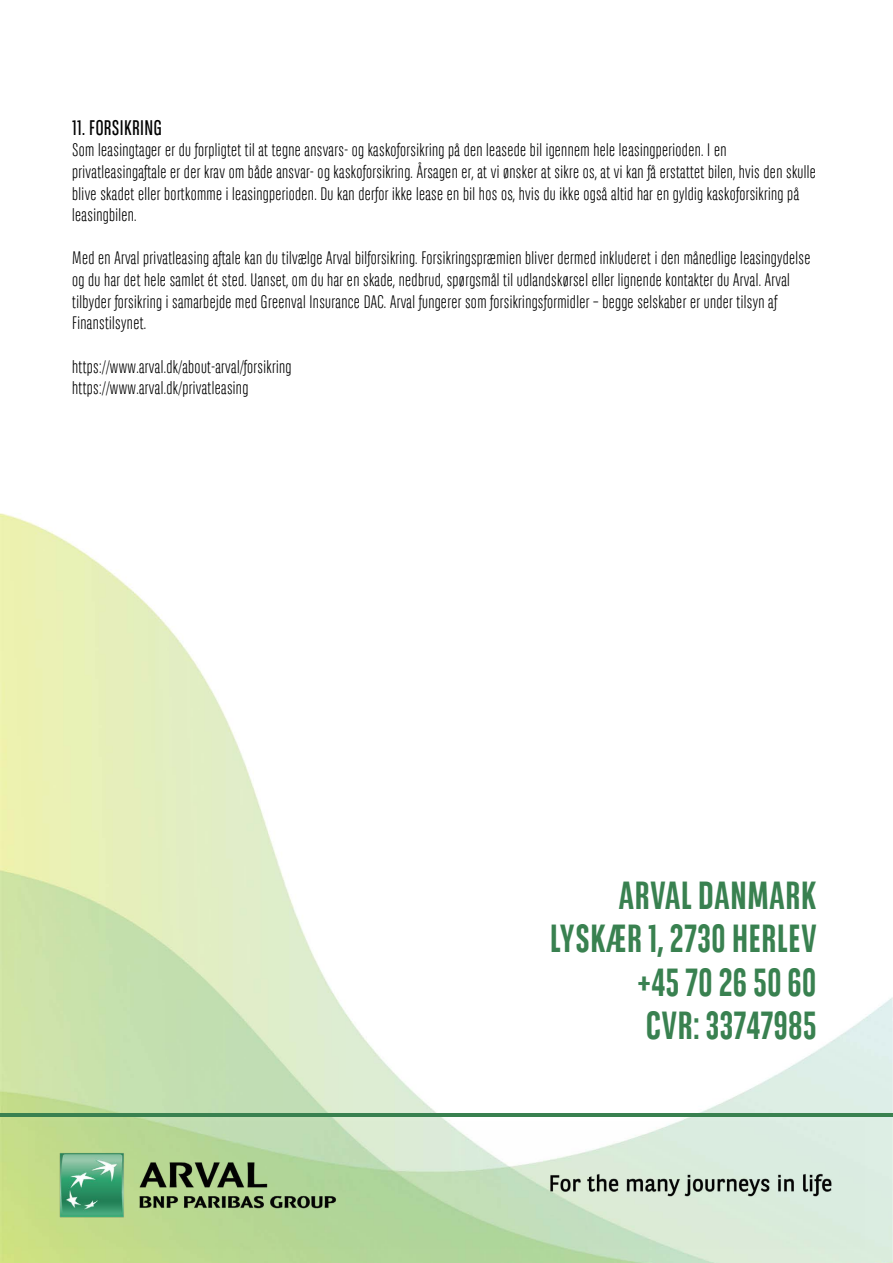
<style>
.page{position:relative;width:893px;height:1263px;background:#fff}
.page>*{position:absolute;margin:0;border:0;box-sizing:border-box;transform-origin:0 0}
.t1{font:700 39px/43.5px "BNPP Sans Condensed";letter-spacing:.02em;color:#398150;text-align:right}
.t2{font:21px "BNPP Sans Condensed";letter-spacing:.02em;color:#000}
.t3{font:300 18px/21.6px "BNPP Sans Condensed";letter-spacing:.02em;color:#000}
</style>
<div class="page">
<img style="left:0;top:513px;width:893px;height:750px">
<img style="left:28px;top:1121px;width:836px;height:127px">
<hr style="left:0;top:1113px;width:893px;height:4px;background:#398150">
<p class="t2" style="left:72px;top:114px;width:91px">11. FORSIKRING</p>
<p class="t3" style="left:72px;top:139px;width:745px">Som leasingtager er du forpligtet til at tegne ansvars- og kaskoforsikring på den leasede bil igennem hele leasingperioden. I en privatleasingaftale er der krav om både ansvar- og kaskoforsikring. Årsagen er, at vi ønsker at sikre os, at vi kan få erstattet bilen, hvis den skulle blive skadet eller bortkomme i leasingperioden. Du kan derfor ikke lease en bil hos os, hvis du ikke også altid har en gyldig kaskoforsikring på leasingbilen.</p>
<p class="t3" style="left:72px;top:247px;width:740px">Med en Arval privatleasing aftale kan du tilvælge Arval bilforsikring. Forsikringspræmien bliver dermed inkluderet i den månedlige leasingydelse og du har det hele samlet ét sted. Uanset, om du har en skade, nedbrud, spørgsmål til udlandskørsel eller lignende kontakter du Arval. Arval tilbyder forsikring i samarbejde med Greenval Insurance DAC. Arval fungerer som forsikringsformidler – begge selskaber er under tilsyn af Finanstilsynet.</p>
<p class="t3" style="left:72px;top:355px;width:221px">https://www.arval.dk/about-arval/forsikring https://www.arval.dk/privatleasing</p>
<h1 class="t1" style="left:550px;top:874px;width:268px">ARVAL DANMARK<br>LYSKÆR 1, 2730 HERLEV +45 70 26 50 60<br>CVR: 33747985</h1>
</div>
